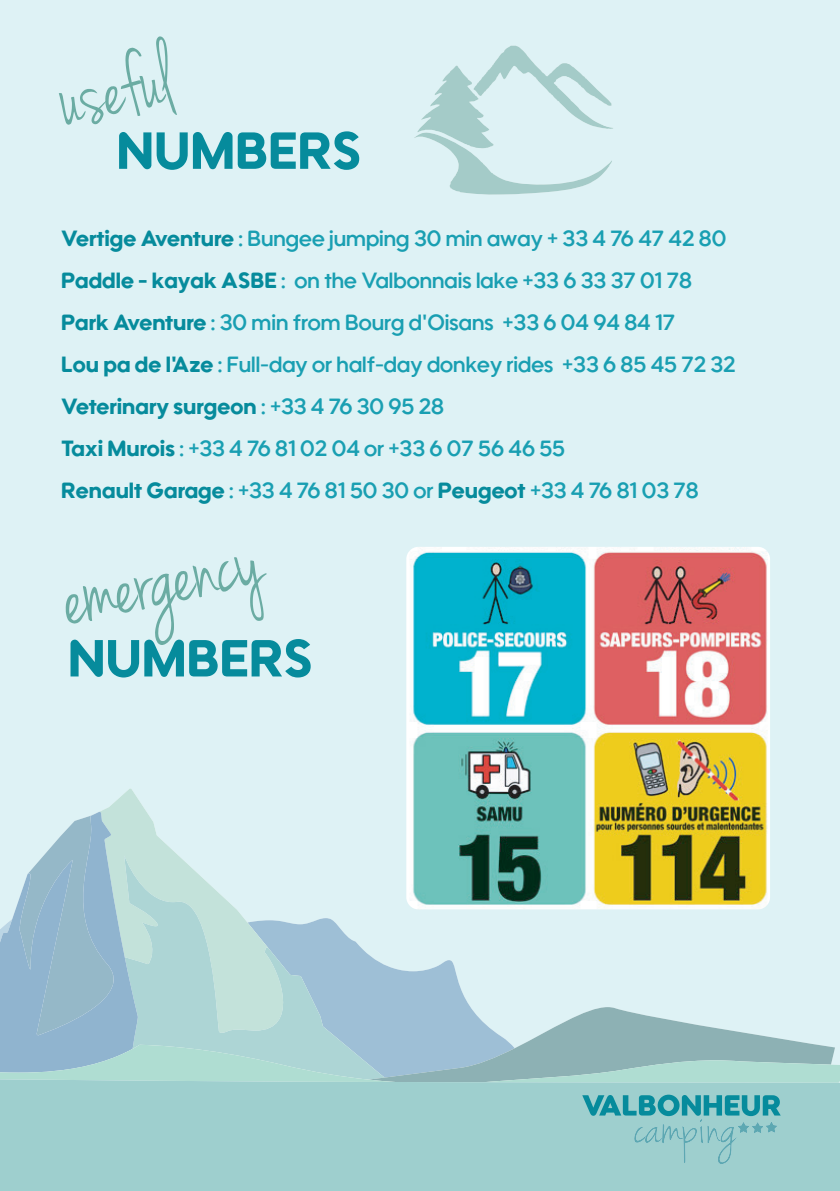
<style>
.page{position:relative;width:840px;height:1191px;background:#fff}
.page>*{position:absolute;margin:0;border:0;box-sizing:border-box;transform-origin:0 0}
.t1{font:100.8px "Jenna Sue";color:#6baca3;scale:.85 1}
.t2{font:95.8px "Jenna Sue";color:#6baca3;scale:.85 1}
.t3{font:700 52px "Utendo";color:#068b9c}
.t4{font:500 22px/42px "Utendo";color:#199fb2}
.s1{font-weight:700;color:#068b9c}
</style>
<div class="page">
<div style="left:0;top:0;width:839px;height:812px;background:#def2f5"></div>
<svg style="left:94px;top:788px;width:290px;height:24px;background:#dbf0f2"></svg>
<svg style="left:0;top:812px;width:839px;height:267px;background:#bddae0"></svg>
<div style="left:0;top:1079px;width:839px;height:112px;background:#9ecfce"></div>
<svg style="left:582px;top:1094px;width:198px;height:70px;background:#80c0c3"></svg>
<img style="left:406px;top:547px;width:363px;height:362px">
<svg style="left:414px;top:46px;width:198px;height:149px;background:#cde7e8"></svg>
<h2 class="t2" style="left:47px;top:44px;width:136px;rotate:-12deg">useful</h2>
<h3 class="t3" style="left:116px;top:120px;width:246px">NUMBERS</h3>
<p class="t4" style="left:61px;top:217px;width:675px"><span class="s1">Vertige Aventure</span> : Bungee jumping 30 min away + 33 4 76 47 42 80<br><span class="s1">Paddle - kayak ASBE</span> : on the Valbonnais lake +33 6 33 37 01 78<br><span class="s1">Park Aventure</span> : 30 min from Bourg d'Oisans +33 6 04 94 84 17<br><span class="s1">Lou pa de l'Aze</span> : Full-day or half-day donkey rides +33 6 85 45 72 32<br><span class="s1">Veterinary surgeon</span> : +33 4 76 30 95 28<br><span class="s1">Taxi Murois</span> : +33 4 76 81 02 04 or +33 6 07 56 46 55<br><span class="s1">Renault Garage</span> : +33 4 76 81 50 30 or <span class="s1">Peugeot</span> +33 4 76 81 03 78</p>
<h1 class="t1" style="left:50px;top:540px;width:240px;rotate:-12deg">emergency</h1>
<h3 class="t3" style="left:68px;top:627px;width:246px">NUMBERS</h3>
</div>
